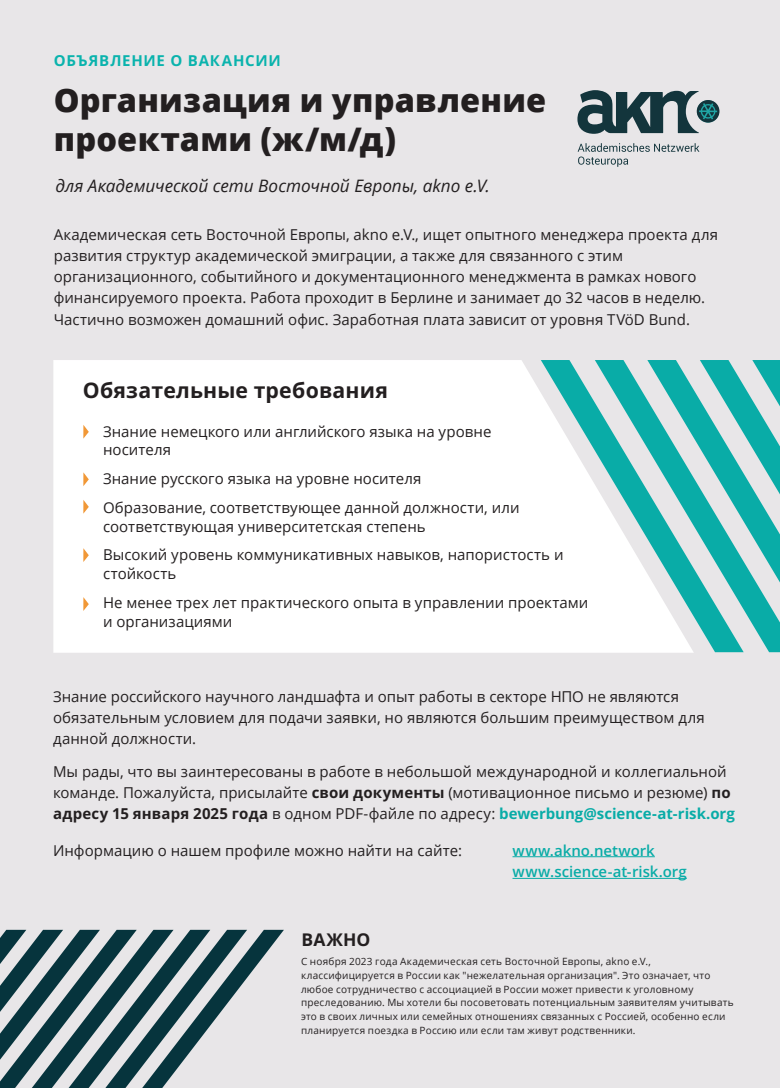
<style>
.page{position:relative;width:780px;height:1088px;background:#e8e6e8}
.page>*{position:absolute;margin:0;border:0;box-sizing:border-box;transform-origin:0 0}
.t1{font:800 32.5px/39px "Open Sans";letter-spacing:.005em;color:#231f20}
.t2{font:700 21.25px "Open Sans";letter-spacing:.01em;color:#231f20}
.t3{font:700 17.5px "Open Sans";letter-spacing:.01em;color:#231f20}
.t4{font:italic 17.12px "Open Sans";color:#231f20}
.t5{font:15px/21.2px "Open Sans";color:#231f20}
.t6{font:600 15px "Open Sans";color:#09aca7}
.t7{font:700 15px "Open Sans";letter-spacing:.045em;color:#0ab3ad}
.t8{font:600 15px "Open Sans";color:#09aca7}
.t9{font:10px/13.8px "Open Sans";letter-spacing:.02em;color:#231f20}
.s1{font-weight:700}
.s2{font-weight:700;color:#09aca7}
</style>
<div class="page">
<div style="left:53px;top:360px;width:640px;height:293px;background:#fff"></div>
<svg style="left:83px;top:425px;width:6px;height:14px"></svg>
<svg style="left:83px;top:472px;width:6px;height:14px"></svg>
<svg style="left:83px;top:500px;width:6px;height:14px"></svg>
<svg style="left:83px;top:548px;width:6px;height:14px"></svg>
<svg style="left:83px;top:597px;width:6px;height:14px"></svg>
<hr style="left:512px;top:856px;width:142px;height:1px;background:#09aca7">
<hr style="left:512px;top:878px;width:174px;height:1px;background:#09aca7">
<svg style="left:743px;top:360px;width:37px;height:292px;fill:#09aca7"></svg>
<svg style="left:540px;top:360px;width:203px;height:292px"></svg>
<svg style="left:0;top:930px;width:284px;height:158px"></svg>
<svg style="left:577px;top:90px;width:142px;height:44px"></svg>
<svg style="left:577px;top:143px;width:122px;height:24px"></svg>
<p class="t7" style="left:54px;top:50px;width:228px">ОБЪЯВЛЕНИЕ О ВАКАНСИИ</p>
<h1 class="t1" style="left:54px;top:79px;width:494px">Организация и управление проектами (ж/м/д)</h1>
<p class="t4" style="left:55px;top:174px;width:436px">для Академической сети Восточной Европы, akno e.V.</p>
<p class="t5" style="left:54px;top:223px;width:665px">Академическая сеть Восточной Европы, akno e.V., ищет опытного менеджера проекта для развития структур академической эмиграции, а также для связанного с этим организационного, событийного и документационного менеджмента в рамках нового финансируемого проекта. Работа проходит в Берлине и занимает до 32 часов в неделю.<br>Частично возможен домашний офис. Заработная плата зависит от уровня TVöD Bund.</p>
<h2 class="t2" style="left:83px;top:375px;width:306px">Обязательные требования</h2>
<p class="t5" style="left:103px;top:421px;width:390px;line-height:18.8px">Знание немецкого или английского языка на уровне носителя</p>
<p class="t5" style="left:103px;top:464px;width:418px;line-height:28.8px">Знание русского языка на уровне носителя<br>Образование, соответствующее данной должности, или</p>
<p class="t5" style="left:103px;top:511px;width:462px;line-height:28.8px">соответствующая университетская степень<br>Высокий уровень коммуникативных навыков, напористость и</p>
<p class="t5" style="left:103px;top:559px;width:487px;line-height:28.8px">стойкость<br>Не менее трех лет практического опыта в управлении проектами</p>
<p class="t5" style="left:103px;top:610px;width:131px">и организациями</p>
<p class="t5" style="left:53px;top:685px;width:653px">Знание российского научного ландшафта и опыт работы в секторе НПО не являются обязательным условием для подачи заявки, но являются большим преимуществом для данной должности.</p>
<p class="t5" style="left:53px;top:760px;width:683px">Мы рады, что вы заинтересованы в работе в небольшой международной и коллегиальной команде. Пожалуйста, присылайте <span class="s1">свои документы</span> (мотивационное письмо и резюме) <span class="s1">по адресу 15 января 2025 года</span> в одном PDF-файле по адресу: <span class="s2">bewerbung@science-at-risk.org</span></p>
<p class="t5" style="left:53px;top:839px;width:410px">Информацию о нашем профиле можно найти на сайте:</p>
<p class="t8" style="left:512px;top:840px;width:144px">www.akno.network</p>
<p class="t6" style="left:512px;top:861px;width:176px">www.science-at-risk.org</p>
<p class="t3" style="left:301px;top:927px;width:70px">ВАЖНО</p>
<p class="t9" style="left:301px;top:954px;width:434px">С ноября 2023 года Академическая сеть Восточной Европы, akno e.V., классифицируется в России как "нежелательная организация". Это означает, что любое сотрудничество с ассоциацией в России может привести к уголовному преследованию. Мы хотели бы посоветовать потенциальным заявителям учитывать это в своих личных или семейных отношениях связанных с Россией, особенно если планируется поездка в Россию или если там живут родственники.</p>
</div>
